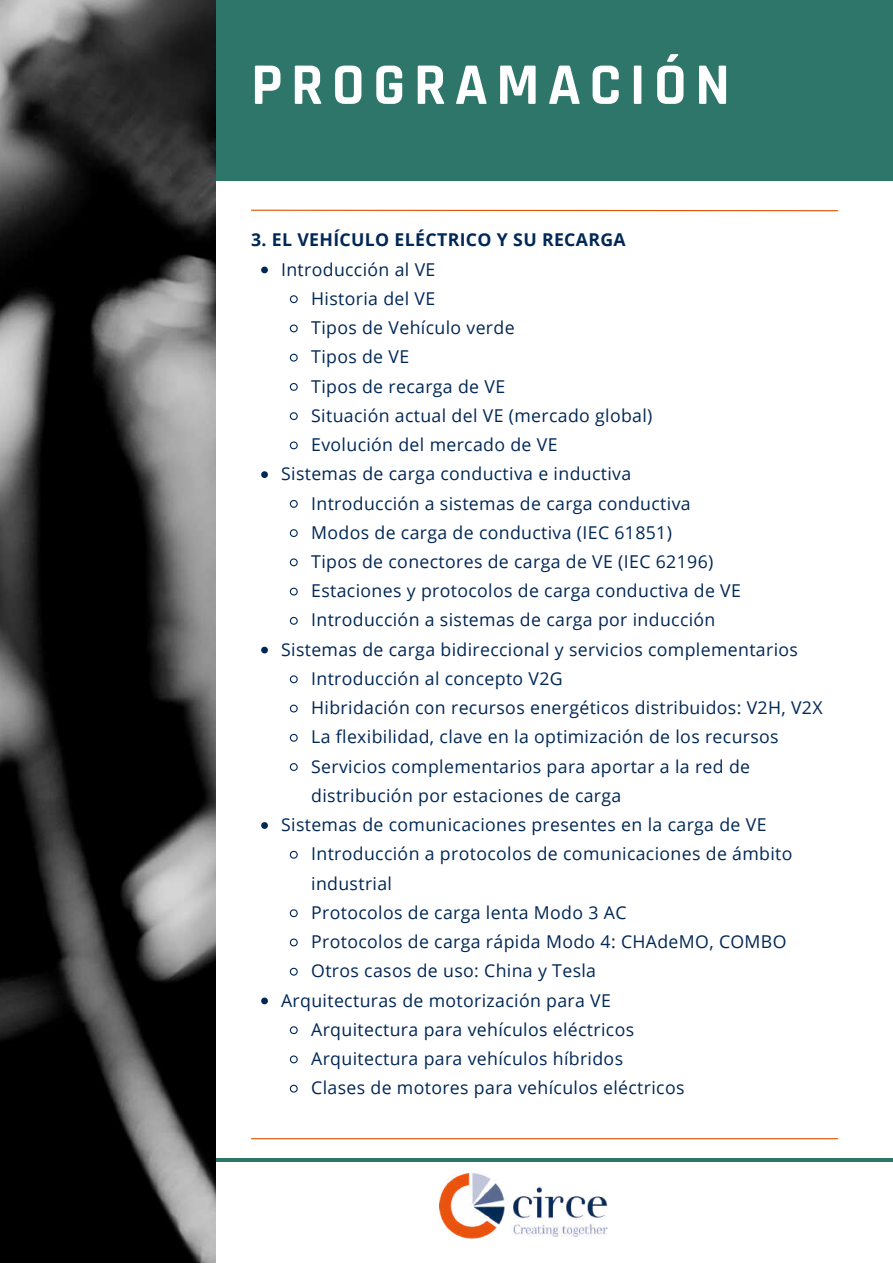
<style>
.page{position:relative;width:893px;height:1264px;background:#fff}
.page>*{position:absolute;margin:0;border:0;box-sizing:border-box;transform-origin:0 0}
.t1{font:700 59.55px "Rajdhani";letter-spacing:.14em;color:#fff}
.t2{font:17.7px "Open Sans";letter-spacing:.02em;color:#002756}
.t3{font:700 17.7px "Open Sans";letter-spacing:.02em;color:#002756}
</style>
<div class="page">
<div style="left:216px;top:0;width:676px;height:181px;background:#2d7669"></div>
<hr style="left:216px;top:1158px;width:676px;height:3px;background:#2d7669">
<img style="left:439px;top:1173px;width:169px;height:66px">
<svg style="left:261px;top:266px;width:7px;height:7px"></svg>
<svg style="left:289px;top:295px;width:9px;height:9px"></svg>
<svg style="left:289px;top:324px;width:9px;height:9px"></svg>
<svg style="left:289px;top:353px;width:9px;height:9px"></svg>
<svg style="left:289px;top:383px;width:9px;height:8px"></svg>
<svg style="left:289px;top:412px;width:9px;height:9px"></svg>
<svg style="left:289px;top:441px;width:9px;height:9px"></svg>
<svg style="left:261px;top:471px;width:7px;height:7px"></svg>
<svg style="left:289px;top:500px;width:9px;height:8px"></svg>
<svg style="left:289px;top:529px;width:9px;height:8px"></svg>
<svg style="left:289px;top:558px;width:9px;height:9px"></svg>
<svg style="left:289px;top:587px;width:9px;height:9px"></svg>
<svg style="left:289px;top:616px;width:9px;height:9px"></svg>
<svg style="left:261px;top:646px;width:7px;height:7px"></svg>
<svg style="left:289px;top:675px;width:9px;height:9px"></svg>
<svg style="left:289px;top:704px;width:9px;height:9px"></svg>
<svg style="left:289px;top:733px;width:9px;height:9px"></svg>
<svg style="left:289px;top:763px;width:9px;height:8px"></svg>
<svg style="left:261px;top:822px;width:7px;height:6px"></svg>
<svg style="left:289px;top:850px;width:9px;height:9px"></svg>
<svg style="left:289px;top:909px;width:9px;height:9px"></svg>
<svg style="left:289px;top:938px;width:9px;height:9px"></svg>
<svg style="left:289px;top:967px;width:9px;height:9px"></svg>
<svg style="left:261px;top:997px;width:7px;height:7px"></svg>
<svg style="left:289px;top:1026px;width:9px;height:8px"></svg>
<svg style="left:289px;top:1055px;width:9px;height:9px"></svg>
<svg style="left:289px;top:1084px;width:9px;height:9px"></svg>
<hr style="left:251px;top:1138px;width:587px;height:1px;background:#e05203">
<svg style="left:251px;top:209px;width:588px;height:3px"></svg>
<img style="left:0;top:0;width:216px;height:1262px">
<h1 class="t1" style="left:251px;top:48px;width:480px">PROGRAMACIÓN</h1>
<p class="t3" style="left:251px;top:227px;width:376px">3. EL VEHÍCULO ELÉCTRICO Y SU RECARGA</p>
<p class="t2" style="left:281px;top:257px;width:156px">Introducción al VE</p>
<p class="t2" style="left:311px;top:286px;width:126px">Historia del VE</p>
<p class="t2" style="left:311px;top:315px;width:205px">Tipos de Vehículo verde</p>
<p class="t2" style="left:311px;top:344px;width:99px">Tipos de VE</p>
<p class="t2" style="left:311px;top:373px;width:195px">Tipos de recarga de VE</p>
<p class="t2" style="left:311px;top:403px;width:343px">Situación actual del VE (mercado global)</p>
<p class="t2" style="left:311px;top:432px;width:248px">Evolución del mercado de VE</p>
<p class="t2" style="left:281px;top:461px;width:351px">Sistemas de carga conductiva e inductiva</p>
<p class="t2" style="left:311px;top:490px;width:381px">Introducción a sistemas de carga conductiva</p>
<p class="t2" style="left:311px;top:520px;width:362px">Modos de carga de conductiva (IEC 61851)</p>
<p class="t2" style="left:311px;top:549px;width:403px">Tipos de conectores de carga de VE (IEC 62196)</p>
<p class="t2" style="left:311px;top:578px;width:431px">Estaciones y protocolos de carga conductiva de VE</p>
<p class="t2" style="left:311px;top:607px;width:406px">Introducción a sistemas de carga por inducción</p>
<p class="t2" style="left:281px;top:636px;width:518px">Sistemas de carga bidireccional y servicios complementarios</p>
<p class="t2" style="left:311px;top:666px;width:253px">Introducción al concepto V2G</p>
<p class="t2" style="left:311px;top:695px;width:513px">Hibridación con recursos energéticos distribuidos: V2H, V2X</p>
<p class="t2" style="left:311px;top:724px;width:469px">La flexibilidad, clave en la optimización de los recursos</p>
<p class="t2" style="left:311px;top:753px;width:440px">Servicios complementarios para aportar a la red de</p>
<p class="t2" style="left:311px;top:783px;width:312px">distribución por estaciones de carga</p>
<p class="t2" style="left:281px;top:812px;width:487px">Sistemas de comunicaciones presentes en la carga de VE</p>
<p class="t2" style="left:311px;top:841px;width:483px">Introducción a protocolos de comunicaciones de ámbito</p>
<p class="t2" style="left:311px;top:870px;width:82px">industrial</p>
<p class="t2" style="left:311px;top:900px;width:317px">Protocolos de carga lenta Modo 3 AC</p>
<p class="t2" style="left:311px;top:929px;width:477px">Protocolos de carga rápida Modo 4: CHAdeMO, COMBO</p>
<p class="t2" style="left:311px;top:958px;width:286px">Otros casos de uso: China y Tesla</p>
<p class="t2" style="left:281px;top:987px;width:331px">Arquitecturas de motorización para VE</p>
<p class="t2" style="left:311px;top:1016px;width:324px">Arquitectura para vehículos eléctricos</p>
<p class="t2" style="left:311px;top:1046px;width:313px">Arquitectura para vehículos híbridos</p>
<p class="t2" style="left:311px;top:1075px;width:375px">Clases de motores para vehículos eléctricos</p>
</div>
